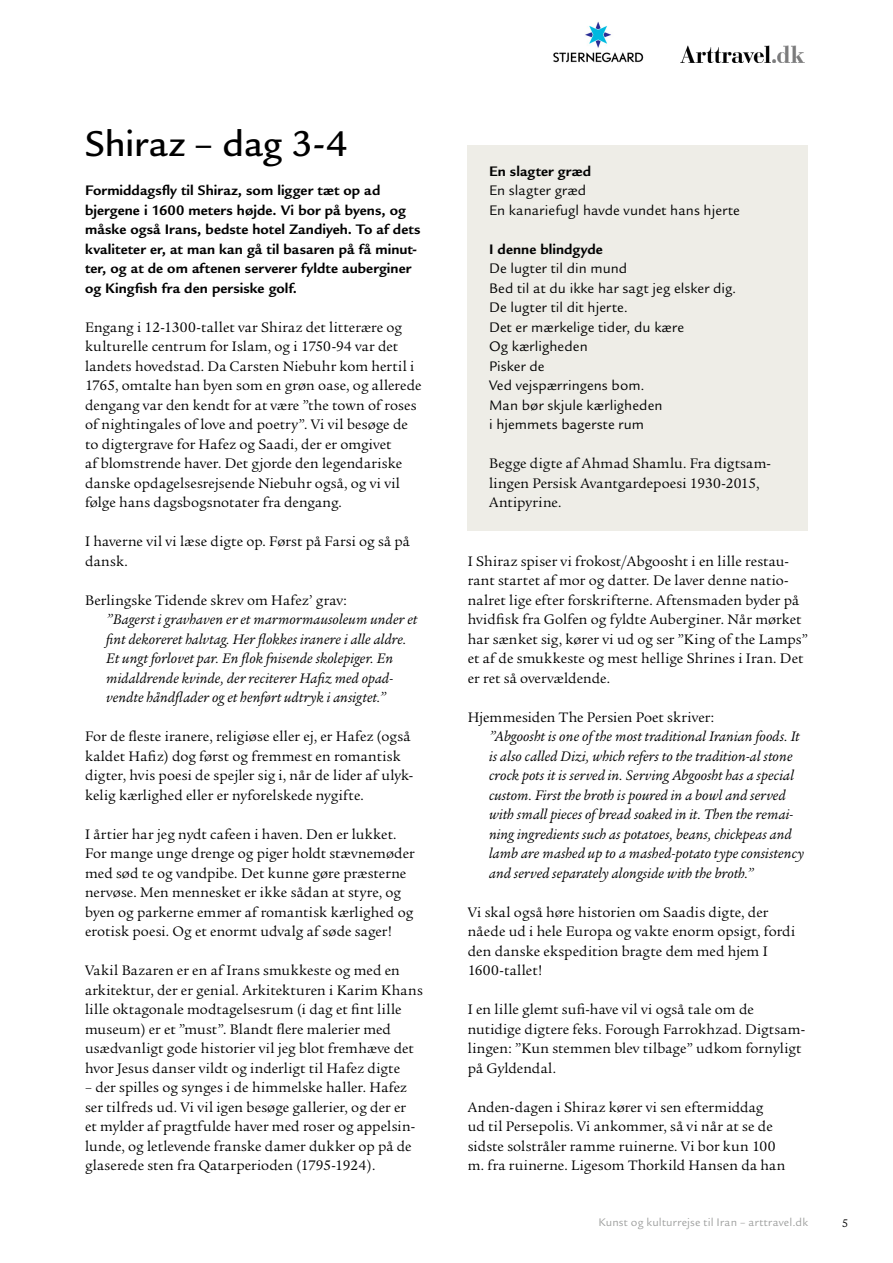
<style>
.page{position:relative;width:893px;height:1263px;background:#fff}
.page>*{position:absolute;margin:0;border:0;box-sizing:border-box;transform-origin:0 0}
.t1{font:500 39px "Legacy Sans";letter-spacing:-.01em;color:#000}
.t2{font:15px/19.5px "Legacy Serif";letter-spacing:.005em;color:#000}
.t3{font:italic 15px/19.5px "Legacy Serif";letter-spacing:.01em;color:#000}
.t4{font:700 15px/19.5px "Legacy Sans";letter-spacing:.005em;color:#000}
.t5{font:15px/19.5px "Legacy Sans";letter-spacing:.01em;color:#000}
.t6{font:12px "Legacy Sans";letter-spacing:.02em;color:#9fa09f}
.t7{font:12px "Legacy Sans";color:#000}
</style>
<div class="page">
<img style="left:553px;top:21px;width:91px;height:42px">
<img style="left:681px;top:45px;width:123px;height:17px">
<div style="left:468px;top:145px;width:340px;height:386px;background:#eeede7"></div>
<h1 class="t1" style="left:85px;top:122px;width:264px">Shiraz – dag 3-4</h1>
<p class="t4" style="left:85px;top:181px;width:337px">Formiddagsfly til Shiraz, som ligger tæt op ad bjergene i 1600 meters højde. Vi bor på byens, og måske også Irans, bedste hotel Zandiyeh. To af dets kvaliteter er, at man kan gå til basaren på få minut&shy;ter, og at de om aftenen serverer fyldte auberginer og Kingfish fra den persiske golf.</p>
<p class="t2" style="left:85px;top:317px;width:338px">Engang i 12-1300-tallet var Shiraz det litterære og kulturelle centrum for Islam, og i 1750-94 var det landets hovedstad. Da Carsten Niebuhr kom hertil i 1765, omtalte han byen som en grøn oase, og allerede dengang var den kendt for at være ”the town of roses of nightingales of love and poetry”. Vi vil besøge de to digtergrave for Hafez og Saadi, der er omgivet<br>af blomstrende haver. Det gjorde den legendariske danske opdagelsesrejsende Niebuhr også, og vi vil følge hans dagsbogsnotater fra dengang.</p>
<p class="t2" style="left:85px;top:532px;width:326px">I haverne vil vi læse digte op. Først på Farsi og så på dansk.</p>
<p class="t2" style="left:85px;top:590px;width:263px">Berlingske Tidende skrev om Hafez’ grav:</p>
<p class="t3" style="left:106px;top:610px;width:313px">”Bagerst i gravhaven er et marmormausoleum under et fint dekoreret halvtag. Her flokkes iranere i alle aldre.<br>Et ungt forlovet par. En flok fnisende skolepiger. En midaldrende kvinde, der reciterer Hafiz med opad&shy;vendte håndflader og et henført udtryk i ansigtet.”</p>
<p class="t2" style="left:85px;top:727px;width:330px">For de fleste iranere, religiøse eller ej, er Hafez (også kaldet Hafiz) dog først og fremmest en romantisk digter, hvis poesi de spejler sig i, når de lider af ulyk&shy;kelig kærlighed eller er nyforelskede nygifte.</p>
<p class="t2" style="left:85px;top:824px;width:331px">I årtier har jeg nydt cafeen i haven. Den er lukket.<br>For mange unge drenge og piger holdt stævnemøder med sød te og vandpibe. Det kunne gøre præsterne nervøse. Men mennesket er ikke sådan at styre, og byen og parkerne emmer af romantisk kærlighed og erotisk poesi. Og et enormt udvalg af søde sager!</p>
<p class="t2" style="left:85px;top:961px;width:339px">Vakil Bazaren er en af Irans smukkeste og med en arkitektur, der er genial. Arkitekturen i Karim Khans lille oktagonale modtagelsesrum (i dag et fint lille museum) er et ”must”. Blandt flere malerier med usædvanligt gode historier vil jeg blot fremhæve det hvor Jesus danser vildt og inderligt til Hafez digte</p>
<p class="t2" style="left:85px;top:1078px;width:332px">– der spilles og synges i de himmelske haller. Hafez ser tilfreds ud. Vi vil igen besøge gallerier, og der er et mylder af pragtfulde haver med roser og appelsin&shy;lunde, og letlevende franske damer dukker op på de glaserede sten fra Qatarperioden (1795-1924).</p>
<p class="t4" style="left:489px;top:161px;width:104px">En slagter græd</p>
<p class="t5" style="left:489px;top:181px;width:252px">En slagter græd<br>En kanariefugl havde vundet hans hjerte</p>
<p class="t4" style="left:489px;top:239px;width:115px">I denne blindgyde</p>
<p class="t5" style="left:489px;top:259px;width:249px">De lugter til din mund<br>Bed til at du ikke har sagt jeg elsker dig.<br>De lugter til dit hjerte.<br>Det er mærkelige tider, du kære<br>Og kærligheden<br>Pisker de<br>Ved vejspærringens bom.<br>Man bør skjule kærligheden<br>i hjemmets bagerste rum</p>
<p class="t2" style="left:489px;top:454px;width:283px">Begge digte af Ahmad Shamlu. Fra digtsam&shy;lingen Persisk Avantgardepoesi 1930-2015,<br>Antipyrine.</p>
<p class="t2" style="left:468px;top:551px;width:342px">I Shiraz spiser vi frokost/Abgoosht i en lille restau&shy;rant startet af mor og datter. De laver denne natio&shy;nalret lige efter forskrifterne. Aftensmaden byder på hvidfisk fra Golfen og fyldte Auberginer. Når mørket har sænket sig, kører vi ud og ser ”King of the Lamps” et af de smukkeste og mest hellige Shrines i Iran. Det er ret så overvældende.</p>
<p class="t2" style="left:468px;top:707px;width:248px">Hjemmesiden The Persien Poet skriver:</p>
<p class="t3" style="left:489px;top:727px;width:316px">”Abgoosht is one of the most traditional Iranian foods. It is also called Dizi, which refers to the tradition-al stone crock pots it is served in. Serving Abgoosht has a special custom. First the broth is poured in a bowl and served with small pieces of bread soaked in it. Then the remai&shy;ning ingredients such as potatoes, beans, chickpeas and lamb are mashed up to a mashed-potato type consistency and served separately alongside with the broth.”</p>
<p class="t2" style="left:468px;top:902px;width:329px">Vi skal også høre historien om Saadis digte, der nåede ud i hele Europa og vakte enorm opsigt, fordi den danske ekspedition bragte dem med hjem I 1600-tallet!</p>
<p class="t2" style="left:468px;top:1000px;width:339px">I en lille glemt sufi-have vil vi også tale om de nutidige digtere feks. Forough Farrokhzad. Digtsam&shy;lingen: ”Kun stemmen blev tilbage” udkom fornyligt på Gyldendal.</p>
<p class="t2" style="left:468px;top:1097px;width:319px">Anden-dagen i Shiraz kører vi sen eftermiddag<br>ud til Persepolis. Vi ankommer, så vi når at se de sidste solstråler ramme ruinerne. Vi bor kun 100 m. fra ruinerne. Ligesom Thorkild Hansen da han</p>
<p class="t6" style="left:598px;top:1216px;width:211px">Kunst og kulturrejse til Iran – arttravel.dk</p>
<p class="t7" style="left:842px;top:1216px;width:8px">5</p>
</div>
